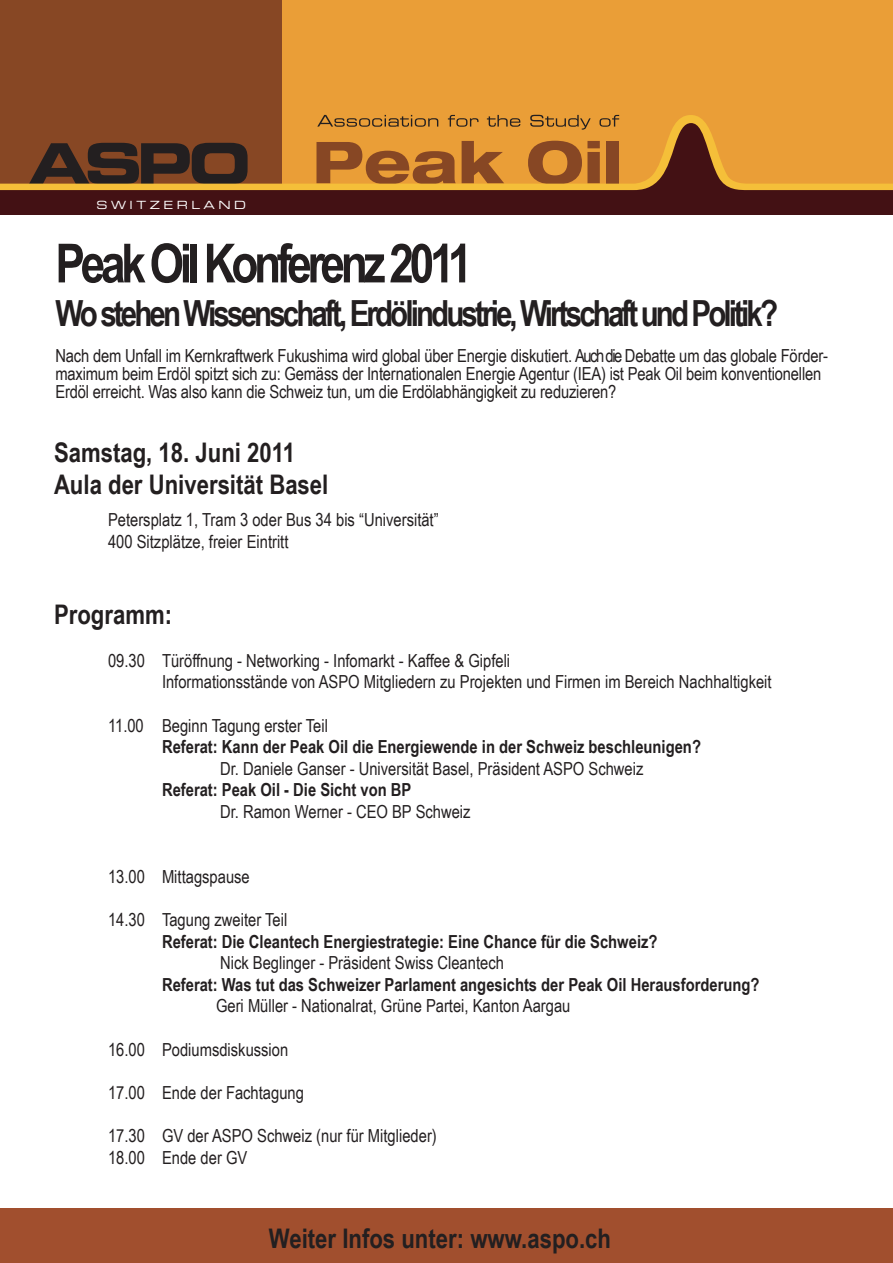
<style>
.page{position:relative;width:893px;height:1263px;background:#fff}
.page>*{position:absolute;margin:0;border:0;box-sizing:border-box;transform-origin:0 0}
.t1{font:56.25px "Eurostile Bold Extended Two";color:#231f20}
.t2{font:700 54px "Arial Narrow";letter-spacing:-.08em;color:#231f20}
.t3{font:700 36px "Arial Narrow";letter-spacing:-.08em;color:#231f20}
.t4{font:700 27px "Arial Narrow";color:#231f20}
.t5{font:18px/18px "Arial Narrow";color:#231f20}
.t6{font:700 18px "Arial Narrow";color:#231f20}
.t7{font:11.25px "Eurostile Extended Two";letter-spacing:.31em;color:#fff}
</style>
<div class="page">
<div style="left:0;top:1209px;width:893px;height:54px;background:#a14f2e"></div>
<div style="left:205px;top:0;width:688px;height:186px;background:#ea9e37"></div>
<div style="left:0;top:0;width:282px;height:213px;background:#874724"></div>
<div style="left:0;top:188px;width:893px;height:26px;background:#431114"></div>
<svg style="left:0;top:115px;width:893px;height:76px"></svg>
<p class="t1" style="left:29px;top:124px;width:224px">ASPO</p>
<p class="t7" style="left:96px;top:197px;width:151px">SWITZERLAND</p>
<p class="t2" style="left:55px;top:222px;width:418px">Peak Oil Konferenz 2011</p>
<p class="t3" style="left:55px;top:286px;width:724px">Wo stehen Wissenschaft, Erdölindustrie, Wirtschaft und Politik?</p>
<p class="t5" style="left:55px;top:346px;width:774px">Nach dem Unfall im Kernkraftwerk Fukushima wird global über Energie diskutiert. Auch die Debatte um das globale Förder&shy;maximum beim Erdöl spitzt sich zu: Gemäss der Internationalen Energie Agentur (IEA) ist Peak Oil beim konventionellen<br>Erdöl erreicht. Was also kann die Schweiz tun, um die Erdölabhängigkeit zu reduzieren?</p>
<p class="t4" style="left:54px;top:432px;width:243px">Samstag, 18. Juni 2011</p>
<p class="t4" style="left:54px;top:464px;width:276px">Aula der Universität Basel</p>
<p class="t5" style="left:108px;top:510px;width:332px">Petersplatz 1, Tram 3 oder Bus 34 bis “Universität”</p>
<p class="t5" style="left:108px;top:532px;width:182px">400 Sitzplätze, freier Eintritt</p>
<p class="t4" style="left:54px;top:594px;width:120px">Programm:</p>
<p class="t5" style="left:108px;top:651px;width:404px">09.30 Türöffnung - Networking - Infomarkt - Kaffee &amp; Gipfeli</p>
<p class="t5" style="left:162px;top:672px;width:611px">Informationsstände von ASPO Mitgliedern zu Projekten und Firmen im Bereich Nachhaltigkeit</p>
<p class="t5" style="left:108px;top:715px;width:222px">11.00 Beginn Tagung erster Teil</p>
<p class="t6" style="left:162px;top:733px;width:540px">Referat: Kann der Peak Oil die Energiewende in der Schweiz beschleunigen?</p>
<p class="t5" style="left:220px;top:759px;width:425px">Dr. Daniele Ganser - Universität Basel, Präsident ASPO Schweiz</p>
<p class="t6" style="left:162px;top:776px;width:251px">Referat: Peak Oil - Die Sicht von BP</p>
<p class="t5" style="left:220px;top:802px;width:252px">Dr. Ramon Werner - CEO BP Schweiz</p>
<p class="t5" style="left:108px;top:867px;width:143px">13.00 Mittagspause</p>
<p class="t5" style="left:108px;top:910px;width:181px">14.30 Tagung zweiter Teil</p>
<p class="t6" style="left:162px;top:928px;width:497px">Referat: Die Cleantech Energiestrategie: Eine Chance für die Schweiz?</p>
<p class="t5" style="left:220px;top:953px;width:285px">Nick Beglinger - Präsident Swiss Cleantech</p>
<p class="t6" style="left:162px;top:971px;width:599px">Referat: Was tut das Schweizer Parlament angesichts der Peak Oil Herausforderung?</p>
<p class="t5" style="left:216px;top:996px;width:356px">Geri Müller - Nationalrat, Grüne Partei, Kanton Aargau</p>
<p class="t5" style="left:108px;top:1039px;width:182px">16.00 Podiumsdiskussion</p>
<p class="t5" style="left:108px;top:1083px;width:197px">17.00 Ende der Fachtagung</p>
<p class="t5" style="left:108px;top:1126px;width:330px">17.30 GV der ASPO Schweiz (nur für Mitglieder)</p>
<p class="t5" style="left:108px;top:1147px;width:141px">18.00 Ende der GV</p>
<p class="t4" style="left:269px;top:1217px;width:344px">Weiter Infos unter: www.aspo.ch</p>
</div>
